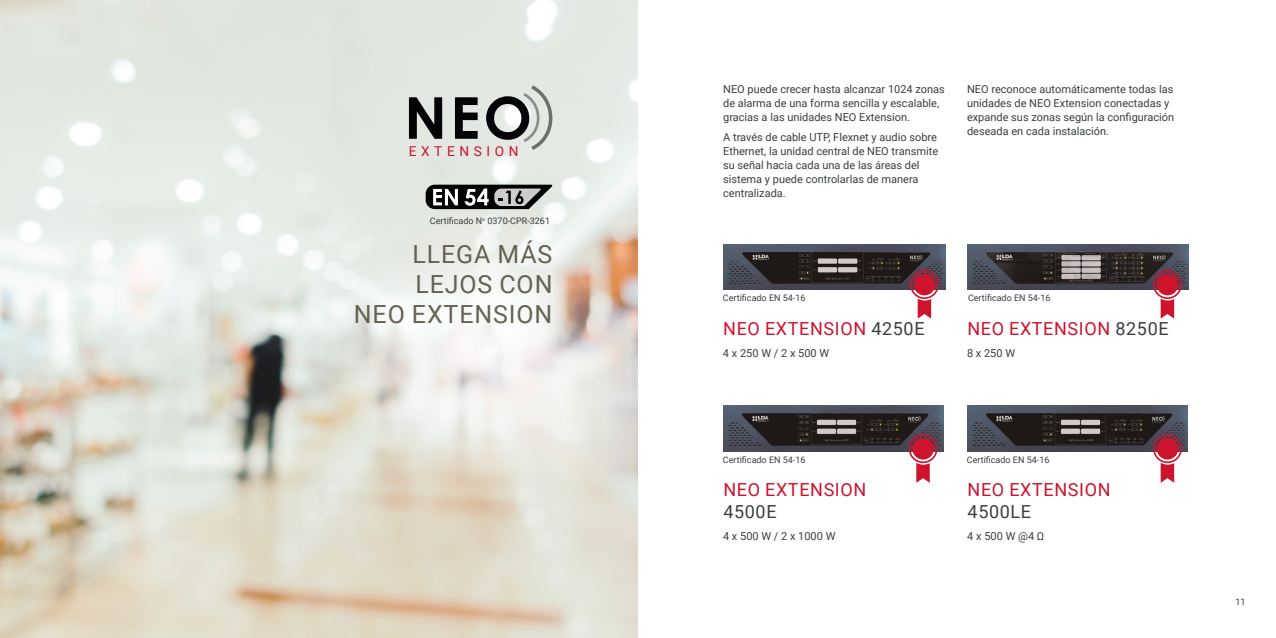
<style>
.page{position:relative;width:1276px;height:638px;background:#fff}
.page>*{position:absolute;margin:0;border:0;box-sizing:border-box;transform-origin:0 0}
.t1{font:25px/30px "Roboto";letter-spacing:.035em;color:#666253;text-align:right}
.t2{font:18px "Roboto";letter-spacing:.035em;color:#ce132d}
.t3{font:18px "Roboto";letter-spacing:.035em;color:#393e42}
.t4{font:13.6px "Roboto";letter-spacing:.34em;color:#ce132d}
.t5{font:11px/14px "Roboto";color:#393e42}
.t6{font:9px "Roboto";color:#393e42}
.s1{color:#393e42}
</style>
<div class="page">
<img style="left:0;top:0;width:638px;height:638px">
<svg style="left:409px;top:97px;width:33px;height:42px"></svg>
<svg style="left:455px;top:97px;width:22px;height:42px"></svg>
<svg style="left:486px;top:85px;width:66px;height:65px;background:#adb1ae"></svg>
<svg style="left:426px;top:185px;width:126px;height:24px;background:#606160"></svg>
<img style="left:723px;top:244px;width:222px;height:45px">
<img style="left:967px;top:244px;width:221px;height:45px">
<img style="left:723px;top:406px;width:221px;height:45px">
<img style="left:967px;top:406px;width:220px;height:45px">
<svg style="left:910px;top:270px;width:29px;height:49px"></svg>
<div style="left:913px;top:274px;width:22px;height:21px;background:#ce132d;border-radius:50%"></div>
<svg style="left:908px;top:434px;width:29px;height:49px"></svg>
<div style="left:912px;top:438px;width:22px;height:21px;background:#ce132d;border-radius:50%"></div>
<svg style="left:1153px;top:270px;width:29px;height:49px"></svg>
<div style="left:1156px;top:274px;width:22px;height:21px;background:#ce132d;border-radius:50%"></div>
<svg style="left:1153px;top:434px;width:29px;height:49px"></svg>
<div style="left:1156px;top:438px;width:22px;height:21px;background:#ce132d;border-radius:50%"></div>
<p class="t4" style="left:409px;top:141px;width:111px">EXTENSION</p>
<p class="t6" style="left:430px;top:214px;width:122px">Certificado N<sup>o</sup> 0370-CPR-3261</p>
<h1 class="t1" style="left:354px;top:238px;width:200px">LLEGA MÁS<br>LEJOS CON<br>NEO EXTENSION</h1>
<p class="t5" style="left:723px;top:82px;width:223px">NEO puede crecer hasta alcanzar 1024 zonas de alarma de una forma sencilla y escalable, gracias a las unidades NEO Extension.</p>
<p class="t5" style="left:723px;top:130px;width:216px">A través de cable UTP, Flexnet y audio sobre Ethernet, la unidad central de NEO transmite su señal hacia cada una de las áreas del sistema y puede controlarlas de manera centralizada.</p>
<p class="t5" style="left:967px;top:82px;width:209px">NEO reconoce automáticamente todas las unidades de NEO Extension conectadas y expande sus zonas según la configuración deseada en cada instalación.</p>
<p class="t6" style="left:723px;top:292px;width:84px">Certificado EN 54-16</p>
<p class="t6" style="left:968px;top:292px;width:84px">Certificado EN 54-16</p>
<h2 class="t2" style="left:723px;top:316px;width:203px">NEO EXTENSION <span class="s1">4250E</span></h2>
<p class="t5" style="left:723px;top:345px;width:108px">4 x 250 W / 2 x 500 W</p>
<h2 class="t2" style="left:967px;top:316px;width:203px">NEO EXTENSION <span class="s1">8250E</span></h2>
<p class="t5" style="left:967px;top:345px;width:50px">8 x 250 W</p>
<p class="t6" style="left:723px;top:454px;width:84px">Certificado EN 54-16</p>
<p class="t6" style="left:967px;top:454px;width:84px">Certificado EN 54-16</p>
<h2 class="t2" style="left:723px;top:477px;width:144px">NEO EXTENSION</h2>
<h2 class="t3" style="left:723px;top:499px;width:55px">4500E</h2>
<p class="t5" style="left:723px;top:528px;width:114px">4 x 500 W / 2 x 1000 W</p>
<h2 class="t2" style="left:967px;top:477px;width:144px">NEO EXTENSION</h2>
<h2 class="t3" style="left:967px;top:499px;width:65px">4500LE</h2>
<p class="t5" style="left:967px;top:528px;width:78px">4 x 500 W @4 Ω</p>
<p class="t6" style="left:1235px;top:595px;width:12px">11</p>
</div>
